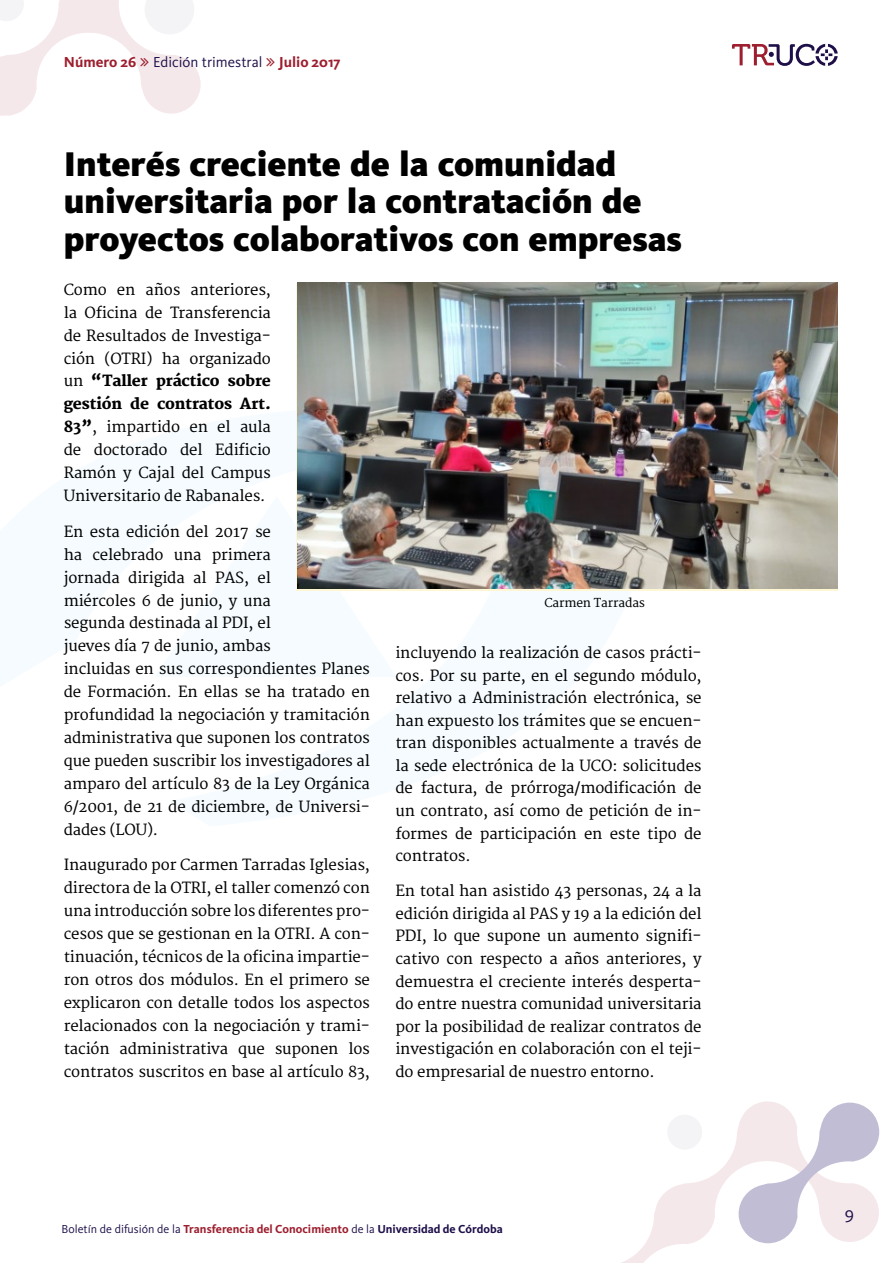
<style>
.page{position:relative;width:893px;height:1263px;background:#fff}
.page>*{position:absolute;margin:0;border:0;box-sizing:border-box;transform-origin:0 0}
.t1{font:900 35.55px/37.5px "Kievit OT";color:#000}
.t2{font:18px "Kievit OT";color:#1e0f49}
.t3{font:15px/23px "Merriweather";letter-spacing:-.01em;color:#000;text-align:justify}
.t4{font:700 15px "Kievit OT";color:#9d1e2e}
.t5{font:700 12px "Kievit OT";color:#9d1e2e}
.t6{font:12px "Merriweather";letter-spacing:-.01em;color:#000}
.s1{font-weight:400;color:#1e0f49}
.s2{font-weight:800}
.s3{color:#1e0f49}
</style>
<div class="page">
<svg style="left:621px;top:1101px;width:150px;height:162px"></svg>
<svg style="left:739px;top:1102px;width:140px;height:141px"></svg>
<svg style="left:732px;top:44px;width:106px;height:22px"></svg>
<img style="left:298px;top:283px;width:540px;height:305px">
<svg style="left:0;top:0;width:201px;height:116px"></svg>
<p class="t4" style="left:64px;top:53px;width:278px">Número 26 <span class="s1">Edición trimestral</span> Julio 2017</p>
<h1 class="t1" style="left:64px;top:145px;width:619px">Interés creciente de la comunidad universitaria por la contratación de proyectos colaborativos con empresas</h1>
<p class="t3" style="left:64px;top:279px;width:209px">Como en años anteriores, la Oficina de Transferencia de Resultados de Investiga&shy;ción (OTRI) ha organizado un <span class="s2">“Taller práctico sobre gestión de contratos Art.<br>83”</span>, impartido en el aula de doctorado del Edificio Ramón y Cajal del Campus Universitario de Rabanales.</p>
<p class="t3" style="left:64px;top:521px;width:308px;text-align:left">En esta edición del 2017 se<br>ha celebrado una primera<br>jornada dirigida al PAS, el<br>miércoles 6 de junio, y una<br>segunda destinada al PDI, el<br>jueves día 7 de junio, ambas<br>incluidas en sus correspondientes Planes de Formación. En ellas se ha tratado en profundidad la negociación y tramitación administrativa que suponen los contratos que pueden suscribir los investigadores al amparo del artículo 83 de la Ley Orgánica<br>6/2001, de 21 de diciembre, de Universi&shy;dades (LOU).</p>
<p class="t3" style="left:64px;top:854px;width:308px">Inaugurado por Carmen Tarradas Iglesias, directora de la OTRI, el taller comenzó con una introducción sobre los diferentes pro&shy;cesos que se gestionan en la OTRI. A con&shy;tinuación, técnicos de la oficina impartie&shy;ron otros dos módulos. En el primero se explicaron con detalle todos los aspectos relacionados con la negociación y trami&shy;tación administrativa que suponen los contratos suscritos en base al artículo 83,</p>
<p class="t6" style="left:544px;top:595px;width:102px">Carmen Tarradas</p>
<p class="t3" style="left:395px;top:642px;width:308px;line-height:22.5px">incluyendo la realización de casos prácti&shy;cos. Por su parte, en el segundo módulo, relativo a Administración electrónica, se han expuesto los trámites que se encuen&shy;tran disponibles actualmente a través de la sede electrónica de la UCO: solicitudes de factura, de prórroga/modificación de un contrato, así como de petición de in&shy;formes de participación en este tipo de contratos.</p>
<p class="t3" style="left:395px;top:880px;width:308px;line-height:22.5px">En total han asistido 43 personas, 24 a la edición dirigida al PAS y 19 a la edición del PDI, lo que supone un aumento signifi&shy;cativo con respecto a años anteriores, y demuestra el creciente interés desperta&shy;do entre nuestra comunidad universitaria por la posibilidad de realizar contratos de investigación en colaboración con el teji&shy;do empresarial de nuestro entorno.</p>
<p class="t5" style="left:62px;top:1222px;width:443px"><span class="s1">Boletín de difusión de la</span> Transferencia del Conocimiento <span class="s1">de la</span> <span class="s3">Universidad de Córdoba</span></p>
<p class="t2" style="left:845px;top:1202px;width:11px">9</p>
</div>
